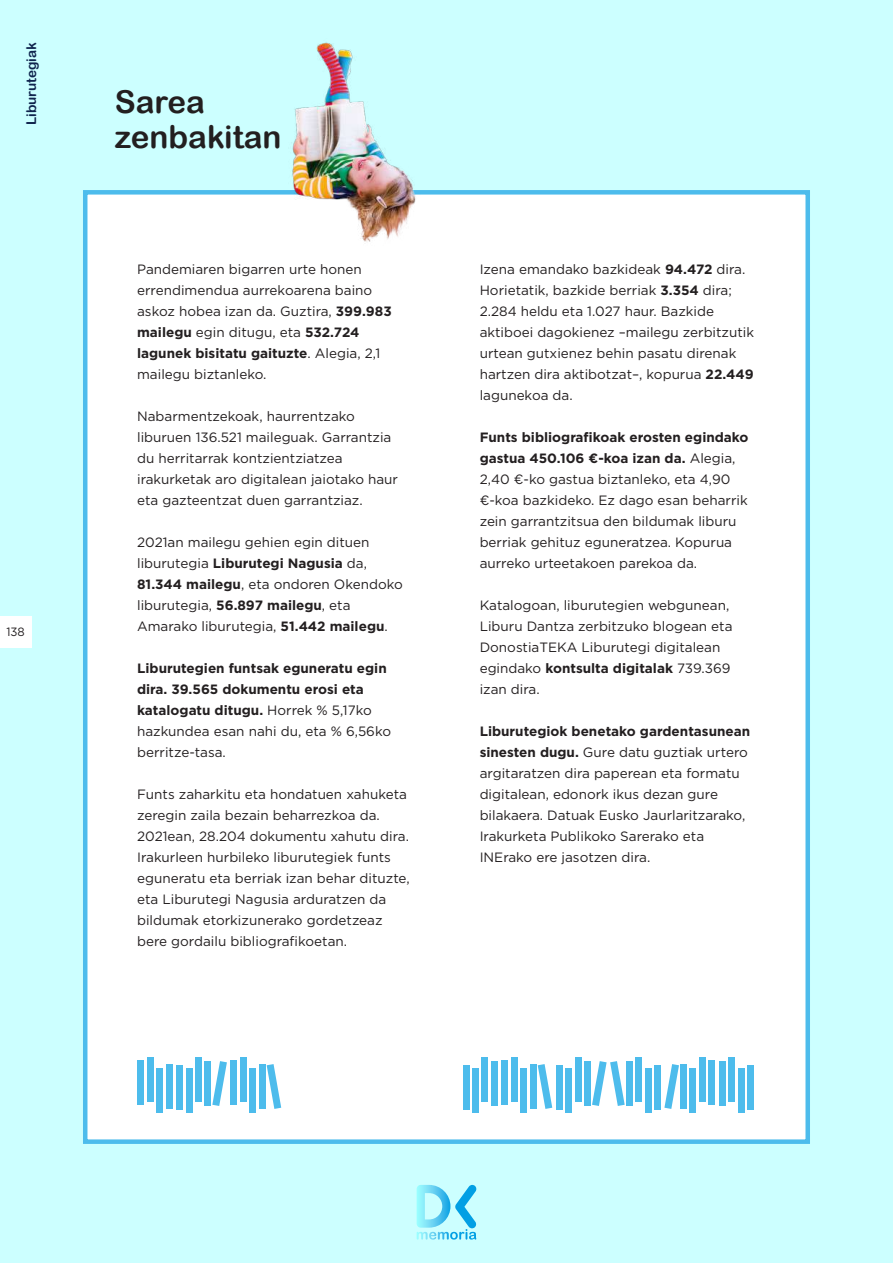
<style>
.page{position:relative;width:893px;height:1263px;background:#cff}
.page>*{position:absolute;margin:0;border:0;box-sizing:border-box;transform-origin:0 0}
.t1{font:31.5px/34.5px "Arial Rounded MT Bold";color:#231f20}
.t2{font:13.5px/21px "Gotham";color:#231f20}
.t3{font:700 13.5px/21px "Gotham";color:#231f20}
.t4{font:13.5px "Arial Rounded MT Bold";color:#0f244d}
.t5{font:12px "Gotham";color:#231f20;scale:.96 1}
.s1{font-weight:700}
.s2{font-weight:400}
</style>
<div class="page">
<div style="left:83px;top:190px;width:727px;height:954px;background:#fff;border:4px solid #4dbcec"></div>
<svg style="left:417px;top:1185px;width:60px;height:54px"></svg>
<div style="left:0;top:616px;width:31px;height:31px;background:#fff"></div>
<img style="left:236px;top:42px;width:234px;height:200px">
<div style="left:137px;top:1060px;width:7px;height:45px;background:#4dbcec"></div>
<div style="left:147px;top:1057px;width:7px;height:45px;background:#4dbcec"></div>
<div style="left:156px;top:1068px;width:7px;height:45px;background:#4dbcec"></div>
<div style="left:166px;top:1064px;width:7px;height:45px;background:#4dbcec"></div>
<div style="left:176px;top:1065px;width:7px;height:44px;background:#4dbcec"></div>
<div style="left:186px;top:1068px;width:6px;height:45px;background:#4dbcec"></div>
<div style="left:195px;top:1057px;width:7px;height:45px;background:#4dbcec"></div>
<div style="left:204px;top:1061px;width:7px;height:45px;background:#4dbcec"></div>
<svg style="left:212px;top:1061px;width:15px;height:45px"></svg>
<div style="left:230px;top:1060px;width:7px;height:45px;background:#4dbcec"></div>
<div style="left:240px;top:1057px;width:7px;height:45px;background:#4dbcec"></div>
<div style="left:249px;top:1068px;width:7px;height:45px;background:#4dbcec"></div>
<div style="left:259px;top:1064px;width:7px;height:45px;background:#4dbcec"></div>
<svg style="left:267px;top:1064px;width:14px;height:45px"></svg>
<div style="left:462px;top:1065px;width:7px;height:44px;background:#4dbcec"></div>
<div style="left:472px;top:1068px;width:7px;height:45px;background:#4dbcec"></div>
<div style="left:481px;top:1057px;width:7px;height:45px;background:#4dbcec"></div>
<div style="left:491px;top:1061px;width:7px;height:45px;background:#4dbcec"></div>
<div style="left:501px;top:1060px;width:7px;height:45px;background:#4dbcec"></div>
<div style="left:511px;top:1057px;width:7px;height:45px;background:#4dbcec"></div>
<div style="left:520px;top:1068px;width:7px;height:45px;background:#4dbcec"></div>
<div style="left:530px;top:1064px;width:7px;height:45px;background:#4dbcec"></div>
<svg style="left:538px;top:1064px;width:14px;height:45px"></svg>
<div style="left:556px;top:1065px;width:7px;height:44px;background:#4dbcec"></div>
<div style="left:565px;top:1068px;width:7px;height:45px;background:#4dbcec"></div>
<div style="left:575px;top:1057px;width:7px;height:45px;background:#4dbcec"></div>
<div style="left:584px;top:1061px;width:7px;height:45px;background:#4dbcec"></div>
<div style="left:747px;top:1065px;width:7px;height:44px;background:#4dbcec"></div>
<div style="left:738px;top:1068px;width:7px;height:45px;background:#4dbcec"></div>
<div style="left:728px;top:1057px;width:7px;height:45px;background:#4dbcec"></div>
<div style="left:719px;top:1061px;width:7px;height:45px;background:#4dbcec"></div>
<div style="left:708px;top:1060px;width:7px;height:45px;background:#4dbcec"></div>
<div style="left:699px;top:1057px;width:7px;height:45px;background:#4dbcec"></div>
<div style="left:689px;top:1068px;width:7px;height:45px;background:#4dbcec"></div>
<div style="left:680px;top:1064px;width:7px;height:45px;background:#4dbcec"></div>
<svg style="left:664px;top:1064px;width:15px;height:45px"></svg>
<div style="left:654px;top:1065px;width:7px;height:44px;background:#4dbcec"></div>
<div style="left:644px;top:1068px;width:7px;height:45px;background:#4dbcec"></div>
<div style="left:635px;top:1057px;width:7px;height:45px;background:#4dbcec"></div>
<div style="left:625px;top:1061px;width:7px;height:45px;background:#4dbcec"></div>
<svg style="left:592px;top:1061px;width:33px;height:45px"></svg>
<p class="t4" style="left:23px;top:125px;width:84px;rotate:-90deg">Liburutegiak</p>
<p class="t5" style="left:6px;top:624px;width:21px">138</p>
<h1 class="t1" style="left:115px;top:84px;width:168px">Sarea zenbakitan</h1>
<p class="t2" style="left:137px;top:258px;width:256px">Pandemiaren bigarren urte honen errendimendua aurrekoarena baino askoz hobea izan da. Guztira, <span class="s1">399.983 mailegu</span> egin ditugu, eta <span class="s1">532.724 lagunek bisitatu gaituzte</span>. Alegia, 2,1 mailegu biztanleko.</p>
<p class="t2" style="left:137px;top:405px;width:262px">Nabarmentzekoak, haurrentzako liburuen 136.521 maileguak. Garrantzia du herritarrak kontzientziatzea irakurketak aro digitalean jaiotako haur eta gazteentzat duen garrantziaz.</p>
<p class="t2" style="left:137px;top:531px;width:267px">2021an mailegu gehien egin dituen liburutegia <span class="s1">Liburutegi Nagusia</span> da, <span class="s1">81.344 mailegu</span>, eta ondoren Okendoko liburutegia, <span class="s1">56.897 mailegu</span>, eta Amarako liburutegia, <span class="s1">51.442 mailegu</span>.</p>
<p class="t3" style="left:137px;top:658px;width:255px">Liburutegien funtsak eguneratu egin dira. 39.565 dokumentu erosi eta katalogatu ditugu. <span class="s2">Horrek % 5,17ko hazkundea esan nahi du, eta % 6,56ko berritze-tasa.</span></p>
<p class="t2" style="left:137px;top:783px;width:274px">Funts zaharkitu eta hondatuen xahuketa zeregin zaila bezain beharrezkoa da.<br>2021ean, 28.204 dokumentu xahutu dira.<br>Irakurleen hurbileko liburutegiek funts eguneratu eta berriak izan behar dituzte, eta Liburutegi Nagusia arduratzen da bildumak etorkizunerako gordetzeaz bere gordailu bibliografikoetan.</p>
<p class="t2" style="left:480px;top:258px;width:276px">Izena emandako bazkideak <span class="s1">94.472</span> dira.<br>Horietatik, bazkide berriak <span class="s1">3.354</span> dira; 2.284 heldu eta 1.027 haur. Bazkide aktiboei dagokienez –mailegu zerbitzutik urtean gutxienez behin pasatu direnak hartzen dira aktibotzat–, kopurua <span class="s1">22.449 </span>lagunekoa da.</p>
<p class="t2" style="left:480px;top:426px;width:270px"><span class="s1">Funts bibliografikoak erosten egindako gastua 450.106 €-koa izan da.</span> Alegia, 2,40 €-ko gastua biztanleko, eta 4,90 €-koa bazkideko. Ez dago esan beharrik zein garrantzitsua den bildumak liburu berriak gehituz eguneratzea. Kopurua aurreko urteetakoen parekoa da.</p>
<p class="t2" style="left:480px;top:594px;width:254px">Katalogoan, liburutegien webgunean,<br>Liburu Dantza zerbitzuko blogean eta<br>DonostiaTEKA Liburutegi digitalean egindako <span class="s1">kontsulta digitalak</span> 739.369 izan dira.</p>
<p class="t2" style="left:480px;top:720px;width:272px"><span class="s1">Liburutegiok benetako gardentasunean sinesten dugu.</span> Gure datu guztiak urtero argitaratzen dira paperean eta formatu digitalean, edonork ikus dezan gure bilakaera. Datuak Eusko Jaurlaritzarako, Irakurketa Publikoko Sarerako eta INErako ere jasotzen dira.</p>
</div>
